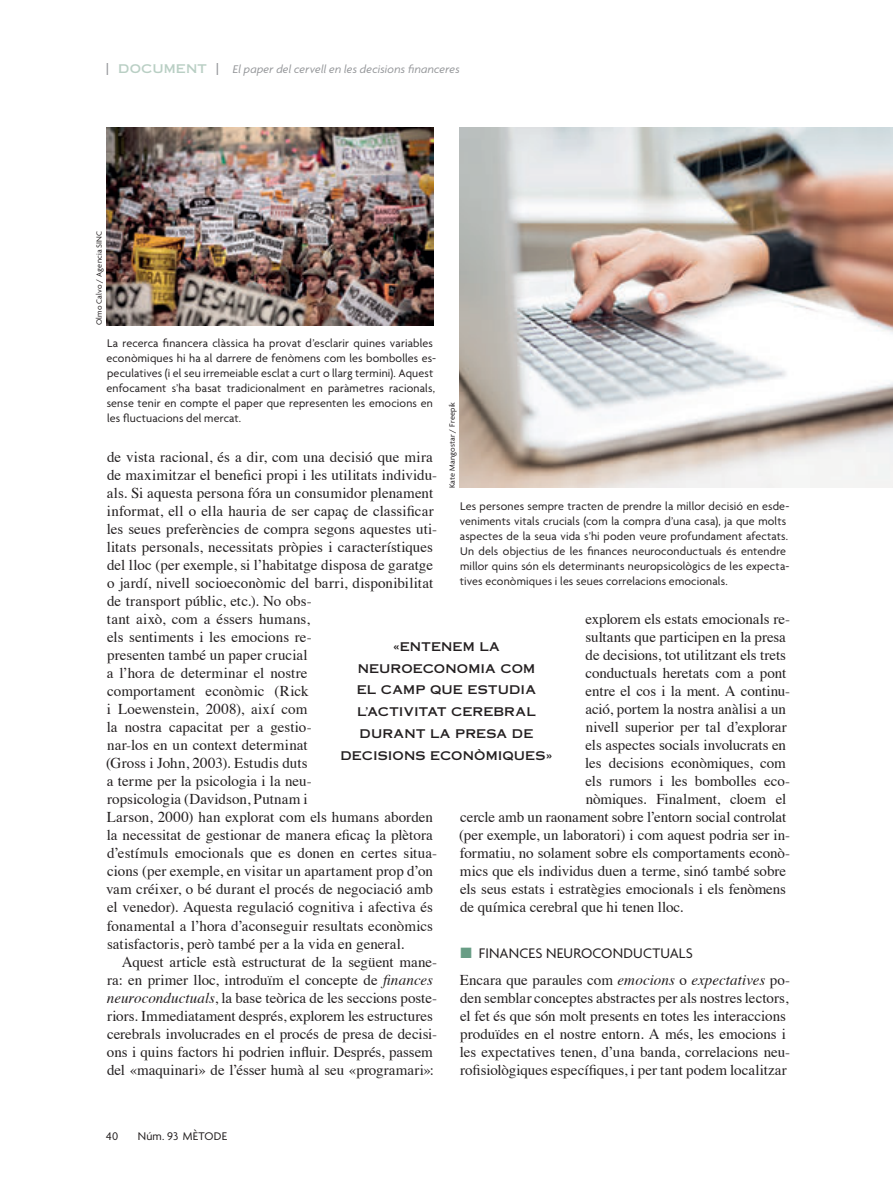
<style>
.page{position:relative;width:893px;height:1191px;background:#fff}
.page>*{position:absolute;margin:0;border:0;box-sizing:border-box;transform-origin:0 0}
.t1{font:15px/18px "Times";color:#231f20}
.t2{font:15px "Agenda";letter-spacing:.01em;color:#231f20}
.t3{font:12px/15px "Agenda";letter-spacing:.015em;color:#231f20}
.t4{font:12px/21.8px "Copperplate Thirty One AB";letter-spacing:.01em;color:#231f20;text-align:center}
.t5{font:italic 12px "Agenda";letter-spacing:.015em;color:#939598}
.t6{font:8.25px "Agenda";letter-spacing:.02em;color:#231f20}
.s1{font-family:"Copperplate Thirty One AB";font-style:normal}
.s2{font-family:"Copperplate Thirty One AB";font-style:normal;color:#b9cfc4}
.s3{font-style:italic}
.s4{color:#689d85}
</style>
<div class="page">
<img style="left:106px;top:127px;width:327px;height:198px">
<img style="left:459px;top:127px;width:434px;height:360px">
<p class="t5" style="left:106px;top:62px;width:355px"><span class="s1">|</span> <span class="s2">DOCUMENT</span> <span class="s1">|</span> El paper del cervell en les decisions financeres</p>
<p class="t6" style="left:94px;top:325px;width:96px;rotate:-90deg">Olmo Calvo / Agencia SINC</p>
<p class="t3" style="left:106px;top:335px;width:331px">La recerca financera clàssica ha provat d’esclarir quines variables econòmiques hi ha al darrere de fenòmens com les bombolles es&shy;peculatives (i el seu irremeiable esclat a curt o llarg termini). Aquest enfocament s’ha basat tradicionalment en paràmetres racionals, sense tenir en compte el paper que representen les emocions en les fluctuacions del mercat.</p>
<p class="t6" style="left:447px;top:488px;width:88px;rotate:-90deg">Kate Mangostar / Freepik</p>
<p class="t1" style="left:106px;top:447px;width:333px">de vista racional, és a dir, com una decisió que mira de maximitzar el benefici propi i les utilitats individu&shy;als. Si aquesta persona fóra un consumidor plenament informat, ell o ella hauria de ser capaç de classificar les seues preferències de compra segons aquestes uti&shy;litats personals, necessitats pròpies i característiques del lloc (per exemple, si l’habitatge disposa de garatge o jardí, nivell socioeconòmic del barri, disponibilitat de transport públic, etc.). No obs-<br>tant això, com a éssers humans,<br>els sentiments i les emocions re-<br>presenten també un paper crucial<br>a l’hora de determinar el nostre<br>comportament econòmic (Rick<br>i Loewenstein, 2008), així com<br>la nostra capacitat per a gestio-<br>nar-los en un context determinat<br>(Gross i John, 2003). Estudis duts<br>a terme per la psicologia i la neu-<br>ropsicologia (Davidson, Putnam i<br>Larson, 2000) han explorat com els humans aborden la necessitat de gestionar de manera eficaç la plètora d’estímuls emocionals que es donen en certes situa&shy;cions (per exemple, en visitar un apartament prop d’on vam créixer, o bé durant el procés de negociació amb el venedor). Aquesta regulació cognitiva i afectiva és fonamental a l’hora d’aconseguir resultats econòmics satisfactoris, però també per a la vida en general.</p>
<p class="t1" style="left:107px;top:951px;width:332px;text-indent:15px">Aquest article està estructurat de la següent mane&shy;ra: en primer lloc, introduïm el concepte de <span class="s3">finances neuroconductuals</span>, la base teòrica de les seccions poste&shy;riors. Immediatament després, explorem les estructures cerebrals involucrades en el procés de presa de decisi&shy;ons i quins factors hi podrien influir. Després, passem del «maquinari» de l’ésser humà al seu «programari»:</p>
<p class="t3" style="left:460px;top:498px;width:331px">Les persones sempre tracten de prendre la millor decisió en esde&shy;veniments vitals crucials (com la compra d’una casa), ja que molts aspectes de la seua vida s’hi poden veure profundament afectats.<br>Un dels objectius de les finances neuroconductuals és entendre millor quins són els determinants neuropsicològics de les expecta&shy;tives econòmiques i les seues correlacions emocionals.</p>
<p class="t1" style="left:585px;top:609px;width:206px">explorem els estats emocionals re-</p>
<p class="t1" style="left:585px;top:627px;width:202px">sultants que participen en la presa</p>
<p class="t1" style="left:585px;top:645px;width:202px">de decisions, tot utilitzant els trets</p>
<p class="t1" style="left:585px;top:663px;width:202px">conductuals heretats com a pont</p>
<p class="t1" style="left:585px;top:681px;width:206px">entre el cos i la ment. A continu-</p>
<p class="t1" style="left:585px;top:699px;width:202px">ació, portem la nostra anàlisi a un</p>
<p class="t1" style="left:585px;top:717px;width:203px">nivell superior per tal d’explorar</p>
<p class="t1" style="left:585px;top:735px;width:202px">els aspectes socials involucrats en</p>
<p class="t1" style="left:585px;top:753px;width:202px">les decisions econòmiques, com</p>
<p class="t1" style="left:585px;top:771px;width:206px">els rumors i les bombolles eco-</p>
<p class="t1" style="left:585px;top:789px;width:202px">nòmiques. Finalment, cloem el</p>
<p class="t1" style="left:460px;top:807px;width:328px">cercle amb un raonament sobre l’entorn social controlat</p>
<p class="t1" style="left:459px;top:825px;width:333px">(per exemple, un laboratori) i com aquest podria ser in-</p>
<p class="t1" style="left:460px;top:843px;width:332px">formatiu, no solament sobre els comportaments econò-</p>
<p class="t1" style="left:460px;top:861px;width:327px">mics que els individus duen a terme, sinó també sobre</p>
<p class="t1" style="left:460px;top:879px;width:327px">els seus estats i estratègies emocionals i els fenòmens</p>
<p class="t1" style="left:460px;top:897px;width:225px">de química cerebral que hi tenen lloc.</p>
<p class="t2" style="left:460px;top:943px;width:234px"><span class="s4">■</span> FINANCES NEUROCONDUCTUALS</p>
<p class="t1" style="left:460px;top:969px;width:332px">Encara que paraules com <span class="s3">emocions</span> o <span class="s3">expectatives</span> po&shy;den semblar conceptes abstractes per als nostres lectors, el fet és que són molt presents en totes les interaccions produïdes en el nostre entorn. A més, les emocions i les expectatives tenen, d’una banda, correlacions neu&shy;rofisiològiques específiques, i per tant podem localitzar</p>
<p class="t4" style="left:340px;top:635px;width:213px">«ENTENEM LA<br>NEUROECONOMIA COM<br>EL CAMP QUE ESTUDIA<br>L’ACTIVITAT CEREBRAL<br>DURANT LA PRESA DE<br>DECISIONS ECONÒMIQUES»</p>
<p class="t3" style="left:106px;top:1128px;width:14px">40</p>
<p class="t3" style="left:138px;top:1128px;width:91px">Núm. 93 MÈTODE</p>
</div>
